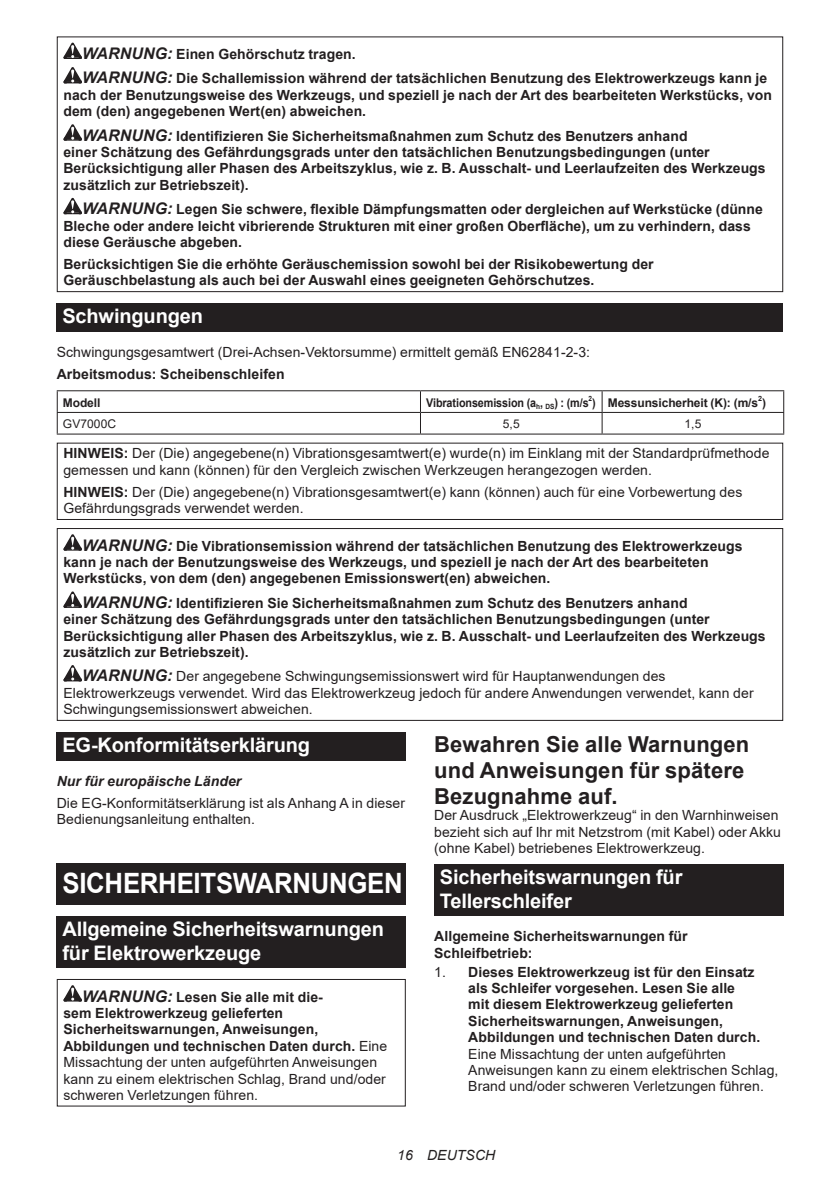
<style>
.page{position:relative;width:840px;height:1191px;background:#fff}
.page>*{position:absolute;margin:0;border:0;box-sizing:border-box;transform-origin:0 0}
.t1{font:700 28px "Arial";letter-spacing:-.01em;color:#fff;scale:.92 1}
.t2{font:700 22px/25.8px "Arial";letter-spacing:.005em;color:#231f20}
.t3{font:700 20px/23.4px "Arial";letter-spacing:-.01em;color:#fff}
.t4{font:700 14px/16.4px "Arial";letter-spacing:.005em;color:#231f20}
.t5{font:14px/16.4px "Arial";letter-spacing:.005em;color:#231f20}
.t6{font:italic 700 14px "Arial";letter-spacing:.005em;color:#231f20}
.t7{font:italic 14px "Arial";letter-spacing:.005em;color:#231f20}
.t8{font:700 12px "Arial";letter-spacing:-.01em;color:#231f20;scale:.9 1}
.t9{font:12px "Arial";letter-spacing:.005em;color:#231f20}
.t10{font:700 12px "Arial";letter-spacing:-.01em;color:#231f20}
.t11{font:700 7.2px "Arial";color:#231f20;scale:.9 1}
.t12{font:700 7.2px "Arial";color:#231f20}
.s1{font-style:italic;font-size:16px}
.s2{font-weight:700}
.s3{font-weight:700;font-style:italic;font-size:16px}
.s4{font-weight:400}
</style>
<div class="page">
<svg style="left:63px;top:43px;width:19px;height:16px"></svg>
<svg style="left:63px;top:67px;width:19px;height:16px"></svg>
<svg style="left:63px;top:124px;width:19px;height:17px"></svg>
<svg style="left:63px;top:198px;width:19px;height:16px"></svg>
<div style="left:57px;top:36px;width:725px;height:256px;border:1px solid #231f20"></div>
<div style="left:57px;top:303px;width:725px;height:29px;background:#231f20"></div>
<hr style="left:57px;top:390px;width:363px;height:1px;background:#231f20">
<hr style="left:420px;top:390px;width:181px;height:1px;background:#231f20">
<hr style="left:601px;top:390px;width:182px;height:1px;background:#231f20">
<hr style="left:57px;top:412px;width:363px;height:1px;background:#231f20">
<svg style="left:57px;top:391px;width:1px;height:42px"></svg>
<hr style="left:420px;top:412px;width:181px;height:1px;background:#231f20">
<svg style="left:420px;top:391px;width:1px;height:42px"></svg>
<hr style="left:601px;top:412px;width:182px;height:1px;background:#231f20">
<svg style="left:601px;top:391px;width:1px;height:42px"></svg>
<hr style="left:57px;top:433px;width:363px;height:1px;background:#231f20">
<hr style="left:420px;top:433px;width:181px;height:1px;background:#231f20">
<hr style="left:601px;top:433px;width:182px;height:1px;background:#231f20">
<div style="left:57px;top:442px;width:725px;height:78px;border:1px solid #231f20"></div>
<svg style="left:63px;top:534px;width:19px;height:16px"></svg>
<svg style="left:63px;top:591px;width:19px;height:17px"></svg>
<svg style="left:63px;top:665px;width:19px;height:16px"></svg>
<div style="left:57px;top:528px;width:725px;height:193px;border:1px solid #231f20"></div>
<div style="left:57px;top:732px;width:348px;height:28px;background:#231f20"></div>
<div style="left:57px;top:863px;width:348px;height:41px;background:#231f20"></div>
<div style="left:57px;top:916px;width:348px;height:52px;background:#231f20"></div>
<svg style="left:63px;top:985px;width:19px;height:16px"></svg>
<div style="left:57px;top:979px;width:348px;height:127px;border:1px solid #231f20"></div>
<div style="left:434px;top:864px;width:348px;height:52px;background:#231f20"></div>
<p class="t4" style="left:82px;top:42px;width:686px;line-height:24.4px"><span class="s1">WARNUNG:</span> Einen Gehörschutz tragen.<br><span class="s1">WARNUNG:</span> Die Schallemission während der tatsächlichen Benutzung des Elektrowerkzeugs kann je</p>
<p class="t4" style="left:63px;top:87px;width:709px">nach der Benutzungsweise des Werkzeugs, und speziell je nach der Art des bearbeiteten Werkstücks, von dem (den) angegebenen Wert(en) abweichen.</p>
<p class="t4" style="left:63px;top:128px;width:703px;text-indent:19px"><span class="s1">WARNUNG:</span> Identifizieren Sie Sicherheitsmaßnahmen zum Schutz des Benutzers anhand<br>einer Schätzung des Gefährdungsgrads unter den tatsächlichen Benutzungsbedingungen (unter Berücksichtigung aller Phasen des Arbeitszyklus, wie z. B. Ausschalt- und Leerlaufzeiten des Werkzeugs zusätzlich zur Betriebszeit).</p>
<p class="t4" style="left:63px;top:201px;width:700px;text-indent:19px"><span class="s1">WARNUNG:</span> Legen Sie schwere, flexible Dämpfungsmatten oder dergleichen auf Werkstücke (dünne<br>Bleche oder andere leicht vibrierende Strukturen mit einer großen Oberfläche), um zu verhindern, dass diese Geräusche abgeben.</p>
<p class="t4" style="left:63px;top:256px;width:591px">Berücksichtigen Sie die erhöhte Geräuschemission sowohl bei der Risikobewertung der<br>Geräuschbelastung als auch bei der Auswahl eines geeigneten Gehörschutzes.</p>
<h3 class="t3" style="left:62px;top:305px;width:142px">Schwingungen</h3>
<p class="t5" style="left:57px;top:344px;width:534px">Schwingungsgesamtwert (Drei-Achsen-Vektorsumme) ermittelt gemäß EN62841-2-3:</p>
<p class="t4" style="left:57px;top:366px;width:229px">Arbeitsmodus: Scheibenschleifen</p>
<p class="t10" style="left:63px;top:394px;width:39px">Modell</p>
<p class="t8" style="left:426px;top:394px;width:379px">Vibrationsemission (a<sub>h</sub>, <sub>DS</sub>) : (m/s ) Messunsicherheit (K): (m/s )</p>
<p class="t11" style="left:588px;top:393px;width:6px">2</p>
<p class="t12" style="left:757px;top:393px;width:6px">2</p>
<p class="t9" style="left:63px;top:416px;width:55px">GV7000C</p>
<p class="t9" style="left:502px;top:416px;width:18px">5,5</p>
<p class="t9" style="left:684px;top:416px;width:18px">1,5</p>
<p class="t5" style="left:63px;top:445px;width:707px"><span class="s2">HINWEIS:</span> Der (Die) angegebene(n) Vibrationsgesamtwert(e) wurde(n) im Einklang mit der Standardprüfmethode gemessen und kann (können) für den Vergleich zwischen Werkzeugen herangezogen werden.</p>
<p class="t5" style="left:63px;top:484px;width:680px"><span class="s2">HINWEIS:</span> Der (Die) angegebene(n) Vibrationsgesamtwert(e) kann (können) auch für eine Vorbewertung des<br>Gefährdungsgrads verwendet werden.</p>
<p class="t4" style="left:63px;top:537px;width:680px;text-indent:19px"><span class="s1">WARNUNG:</span> Die Vibrationsemission während der tatsächlichen Benutzung des Elektrowerkzeugs kann je nach der Benutzungsweise des Werkzeugs, und speziell je nach der Art des bearbeiteten<br>Werkstücks, von dem (den) angegebenen Emissionswert(en) abweichen.</p>
<p class="t4" style="left:63px;top:595px;width:703px;text-indent:19px"><span class="s1">WARNUNG:</span> Identifizieren Sie Sicherheitsmaßnahmen zum Schutz des Benutzers anhand<br>einer Schätzung des Gefährdungsgrads unter den tatsächlichen Benutzungsbedingungen (unter Berücksichtigung aller Phasen des Arbeitszyklus, wie z. B. Ausschalt- und Leerlaufzeiten des Werkzeugs zusätzlich zur Betriebszeit).</p>
<p class="t5" style="left:63px;top:668px;width:691px;text-indent:19px"><span class="s3">WARNUNG:</span> Der angegebene Schwingungsemissionswert wird für Hauptanwendungen des<br>Elektrowerkzeugs verwendet. Wird das Elektrowerkzeug jedoch für andere Anwendungen verwendet, kann der<br>Schwingungsemissionswert abweichen.</p>
<h3 class="t3" style="left:62px;top:733px;width:249px">EG-Konformitätserklärung</h3>
<p class="t6" style="left:57px;top:771px;width:186px">Nur für europäische Länder</p>
<p class="t5" style="left:57px;top:794px;width:349px">Die EG-Konformitätserklärung ist als Anhang A in dieser<br>Bedienungsanleitung enthalten.</p>
<h2 class="t2" style="left:434px;top:732px;width:316px">Bewahren Sie alle Warnungen und Anweisungen für spätere<br>Bezugnahme auf.</h2>
<p class="t5" style="left:434px;top:807px;width:348px">Der Ausdruck „Elektrowerkzeug“ in den Warnhinweisen bezieht sich auf Ihr mit Netzstrom (mit Kabel) oder Akku (ohne Kabel) betriebenes Elektrowerkzeug.</p>
<h3 class="t3" style="left:439px;top:865px;width:244px">Sicherheitswarnungen für<br>Tellerschleifer</h3>
<p class="t4" style="left:434px;top:928px;width:255px">Allgemeine Sicherheitswarnungen für<br>Schleifbetrieb:</p>
<p class="t4" style="left:468px;top:963px;width:293px;text-indent:-34px"><span class="s4">1.</span> Dieses Elektrowerkzeug ist für den Einsatz als Schleifer vorgesehen. Lesen Sie alle<br>mit diesem Elektrowerkzeug gelieferten Sicherheitswarnungen, Anweisungen, Abbildungen und technischen Daten durch.</p>
<p class="t5" style="left:468px;top:1045px;width:311px">Eine Missachtung der unten aufgeführten<br>Anweisungen kann zu einem elektrischen Schlag,<br>Brand und/oder schweren Verletzungen führen.</p>
<h1 class="t1" style="left:62px;top:864px;width:371px">SICHERHEITSWARNUNGEN</h1>
<h3 class="t3" style="left:62px;top:917px;width:323px">Allgemeine Sicherheitswarnungen für Elektrowerkzeuge</h3>
<p class="t4" style="left:63px;top:988px;width:325px;text-indent:19px"><span class="s1">WARNUNG:</span> Lesen Sie alle mit die-<br>sem Elektrowerkzeug gelieferten Sicherheitswarnungen, Anweisungen, Abbildungen und technischen Daten durch. <span class="s4">Eine Missachtung der unten aufgeführten Anweisungen kann zu einem elektrischen Schlag, Brand und/oder schweren Verletzungen führen.</span></p>
<p class="t7" style="left:397px;top:1146px;width:99px">16 DEUTSCH</p>
</div>
